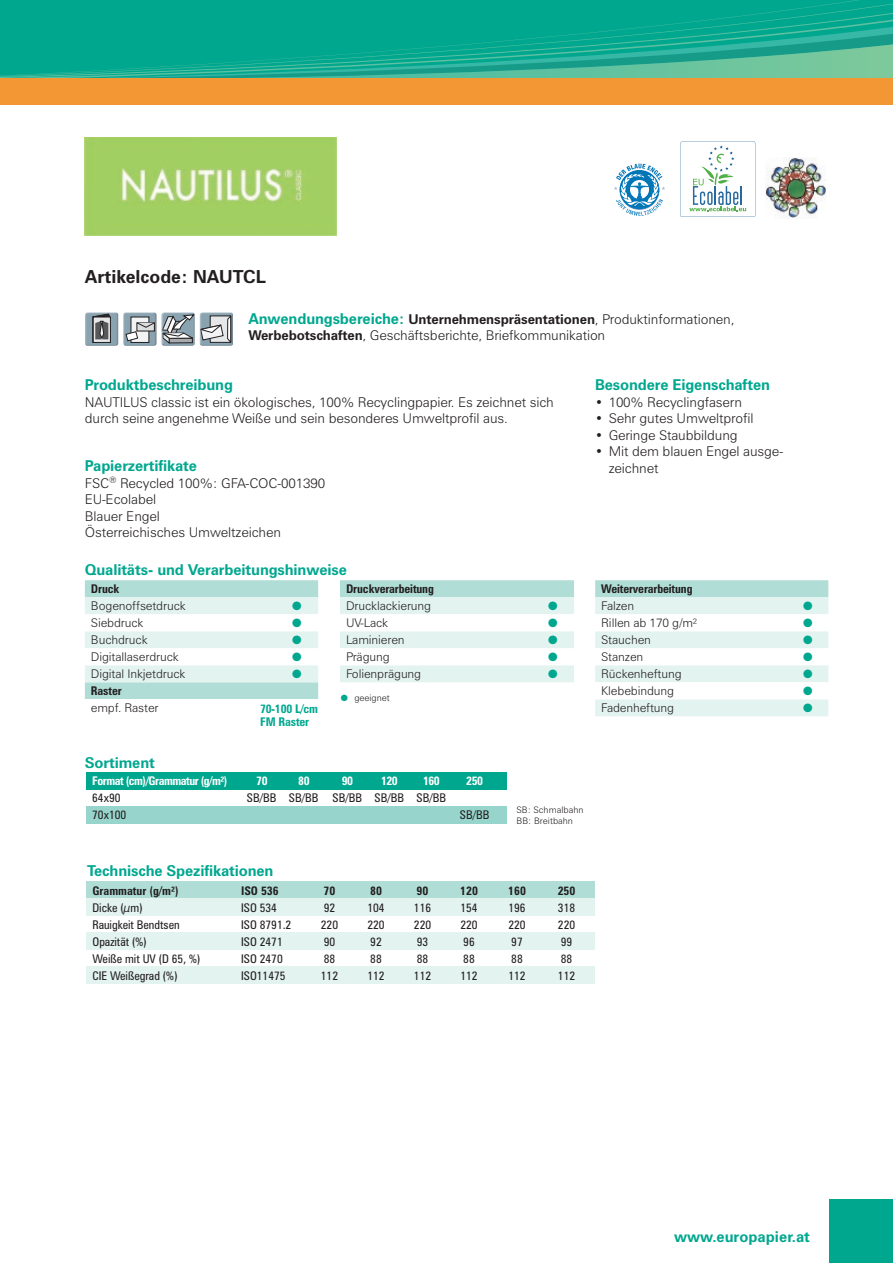
<style>
.page{position:relative;width:893px;height:1263px;background:#fff}
.page>*{position:absolute;margin:0;border:0;box-sizing:border-box;transform-origin:0 0}
.t1{font:700 18px "Zurich BT";color:#231f20}
.t2{font:700 15px "Zurich BT";letter-spacing:-.01em;color:#00a78f}
.t3{font:300 13.5px/16.5px "Zurich BT";letter-spacing:-.01em;color:#231f20}
.t4{font:condensed 12px "Zurich BT";color:#231f20}
.t5{font:300 12px "Zurich BT";letter-spacing:-.01em;color:#231f20}
.t6{font:700 condensed 12px "Zurich BT";letter-spacing:-.01em;color:#231f20}
.t7{font:700 condensed 12px "Zurich BT";letter-spacing:-.04em;color:#fff}
.t8{font:700 condensed 12px/13.5px "Zurich BT";letter-spacing:-.01em;color:#00a78f}
.t9{font:12px "Zapf Dingbats Std";color:#00a78f}
.t10{font:300 9px/10.8px "Zurich BT";color:#231f20}
.s1{font-weight:700;font-size:15px;color:#00a78f}
.s2{font-weight:700}
.s3{color:#00a78f}
</style>
<div class="page">
<div style="left:0;top:0;width:893px;height:22px;background:#00a78f"></div>
<svg style="left:0;top:22px;width:893px;height:83px;background:#19a687"></svg>
<svg style="left:0;top:32px;width:893px;height:11px;background:#08a890"></svg>
<svg style="left:0;top:43px;width:893px;height:35px;background:#27af94"></svg>
<div style="left:829px;top:1199px;width:64px;height:64px;background:#00a78f"></div>
<div style="left:0;top:78px;width:893px;height:26px;background:#f39634"></div>
<svg style="left:85px;top:580px;width:233px;height:119px"></svg>
<svg style="left:595px;top:580px;width:233px;height:136px"></svg>
<svg style="left:340px;top:580px;width:234px;height:102px"></svg>
<div style="left:86px;top:773px;width:420px;height:17px;background:#00a78f"></div>
<div style="left:86px;top:807px;width:420px;height:17px;background:#97d5cc"></div>
<div style="left:86px;top:882px;width:508px;height:17px;background:#b0ded6"></div>
<div style="left:86px;top:899px;width:508px;height:17px;background:#e3f3f0"></div>
<div style="left:86px;top:933px;width:508px;height:17px;background:#e3f3f0"></div>
<div style="left:86px;top:967px;width:508px;height:17px;background:#e3f3f0"></div>
<img style="left:85px;top:138px;width:252px;height:97px">
<svg style="left:85px;top:312px;width:34px;height:34px"></svg>
<svg style="left:123px;top:312px;width:34px;height:34px"></svg>
<svg style="left:161px;top:312px;width:34px;height:34px"></svg>
<svg style="left:199px;top:312px;width:34px;height:34px"></svg>
<svg style="left:680px;top:142px;width:75px;height:75px"></svg>
<svg style="left:614px;top:163px;width:51px;height:53px"></svg>
<img style="left:765px;top:157px;width:61px;height:61px">
<h1 class="t1" style="left:85px;top:266px;width:183px">Artikelcode: NAUTCL</h1>
<p class="t3" style="left:248px;top:311px;width:488px"><span class="s1">Anwendungsbereiche:</span> <span class="s2">Unternehmenspräsentationen</span>, Produktinformationen,<br><span class="s2">Werbebotschaften</span>, Geschäftsberichte, Briefkommunikation</p>
<p class="t2" style="left:85px;top:376px;width:150px">Produktbeschreibung</p>
<p class="t3" style="left:85px;top:394px;width:470px">NAUTILUS classic ist ein ökologisches, 100% Recyclingpapier. Es zeichnet sich durch seine angenehme Weiße und sein besonderes Umweltprofil aus.</p>
<p class="t2" style="left:85px;top:457px;width:114px">Papierzertifikate</p>
<p class="t3" style="left:85px;top:474px;width:242px">FSC<sup>®</sup> Recycled 100%: GFA-COC-001390<br>EU-Ecolabel<br>Blauer Engel<br>Österreichisches Umweltzeichen</p>
<p class="t2" style="left:85px;top:561px;width:264px">Qualitäts- und Verarbeitungshinweise</p>
<p class="t6" style="left:91px;top:582px;width:30px">Druck</p>
<p class="t5" style="left:91px;top:599px;width:96px">Bogenoffsetdruck</p>
<p class="t9" style="left:292px;top:600px;width:11px">●</p>
<p class="t5" style="left:91px;top:616px;width:54px">Siebdruck</p>
<p class="t9" style="left:292px;top:617px;width:11px">●</p>
<p class="t5" style="left:91px;top:633px;width:58px">Buchdruck</p>
<p class="t9" style="left:292px;top:634px;width:11px">●</p>
<p class="t5" style="left:91px;top:650px;width:89px">Digitallaserdruck</p>
<p class="t9" style="left:292px;top:651px;width:11px">●</p>
<p class="t5" style="left:91px;top:667px;width:96px">Digital Inkjetdruck</p>
<p class="t9" style="left:292px;top:668px;width:11px">●</p>
<p class="t6" style="left:91px;top:684px;width:32px">Raster</p>
<p class="t5" style="left:91px;top:701px;width:69px">empf. Raster</p>
<p class="t8" style="left:260px;top:701px;width:60px">70-100 L/cm<br>FM Raster</p>
<p class="t2" style="left:85px;top:753px;width:72px">Sortiment</p>
<p class="t6" style="left:346px;top:582px;width:89px">Druckverarbeitung</p>
<p class="t5" style="left:346px;top:599px;width:87px">Drucklackierung</p>
<p class="t9" style="left:548px;top:600px;width:11px">●</p>
<p class="t5" style="left:346px;top:616px;width:44px">UV-Lack</p>
<p class="t9" style="left:548px;top:617px;width:11px">●</p>
<p class="t5" style="left:346px;top:633px;width:60px">Laminieren</p>
<p class="t9" style="left:548px;top:634px;width:11px">●</p>
<p class="t5" style="left:346px;top:650px;width:45px">Prägung</p>
<p class="t9" style="left:548px;top:651px;width:11px">●</p>
<p class="t5" style="left:346px;top:667px;width:77px">Folienprägung</p>
<p class="t9" style="left:548px;top:668px;width:11px">●</p>
<p class="t10" style="left:341px;top:692px;width:51px"><span class="s3">●</span> geeignet</p>
<p class="t7" style="left:92px;top:774px;width:137px">Format (cm)/Grammatur (g/m²)</p>
<p class="t7" style="left:256px;top:774px;width:13px">70</p>
<p class="t7" style="left:298px;top:774px;width:13px">80</p>
<p class="t7" style="left:342px;top:774px;width:13px">90</p>
<p class="t7" style="left:381px;top:774px;width:18px">120</p>
<p class="t7" style="left:423px;top:774px;width:18px">160</p>
<p class="t7" style="left:466px;top:774px;width:18px">250</p>
<p class="t4" style="left:92px;top:791px;width:30px">64x90</p>
<p class="t4" style="left:247px;top:791px;width:201px">SB/BB SB/BB SB/BB SB/BB SB/BB</p>
<p class="t4" style="left:92px;top:808px;width:36px">70x100</p>
<p class="t4" style="left:460px;top:808px;width:31px">SB/BB</p>
<p class="t10" style="left:516px;top:805px;width:69px">SB: Schmalbahn<br>BB: Breitbahn</p>
<p class="t2" style="left:595px;top:376px;width:176px">Besondere Eigenschaften</p>
<p class="t3" style="left:595px;top:394px;width:148px">• 100% Recyclingfasern</p>
<p class="t3" style="left:595px;top:410px;width:160px">• Sehr gutes Umweltprofil</p>
<p class="t3" style="left:595px;top:427px;width:144px">• Geringe Staubbildung</p>
<p class="t3" style="left:609px;top:443px;width:176px;text-indent:-14px">• Mit dem blauen Engel ausge&shy;zeichnet</p>
<p class="t6" style="left:601px;top:582px;width:93px">Weiterverarbeitung</p>
<p class="t5" style="left:601px;top:599px;width:35px">Falzen</p>
<p class="t9" style="left:803px;top:600px;width:11px">●</p>
<p class="t5" style="left:601px;top:616px;width:98px">Rillen ab 170 g/m²</p>
<p class="t9" style="left:803px;top:617px;width:11px">●</p>
<p class="t5" style="left:601px;top:633px;width:51px">Stauchen</p>
<p class="t9" style="left:803px;top:634px;width:11px">●</p>
<p class="t5" style="left:601px;top:650px;width:44px">Stanzen</p>
<p class="t9" style="left:803px;top:651px;width:11px">●</p>
<p class="t5" style="left:601px;top:667px;width:82px">Rückenheftung</p>
<p class="t9" style="left:803px;top:668px;width:11px">●</p>
<p class="t5" style="left:601px;top:684px;width:75px">Klebebindung</p>
<p class="t9" style="left:803px;top:685px;width:11px">●</p>
<p class="t5" style="left:601px;top:701px;width:75px">Fadenheftung</p>
<p class="t9" style="left:803px;top:702px;width:11px">●</p>
<p class="t2" style="left:87px;top:861px;width:188px">Technische Spezifikationen</p>
<p class="t6" style="left:92px;top:883px;width:88px">Grammatur (g/m²)</p>
<p class="t6" style="left:241px;top:883px;width:39px">ISO 536</p>
<p class="t6" style="left:324px;top:883px;width:13px">70</p>
<p class="t6" style="left:370px;top:883px;width:13px">80</p>
<p class="t6" style="left:417px;top:883px;width:13px">90</p>
<p class="t6" style="left:460px;top:883px;width:19px">120</p>
<p class="t6" style="left:508px;top:883px;width:19px">160</p>
<p class="t6" style="left:558px;top:883px;width:19px">250</p>
<p class="t4" style="left:92px;top:900px;width:52px">Dicke (µm)</p>
<p class="t4" style="left:241px;top:900px;width:38px">ISO 534</p>
<p class="t4" style="left:324px;top:900px;width:13px">92</p>
<p class="t4" style="left:367px;top:900px;width:19px">104</p>
<p class="t4" style="left:414px;top:900px;width:19px">116</p>
<p class="t4" style="left:460px;top:900px;width:19px">154</p>
<p class="t4" style="left:508px;top:900px;width:19px">196</p>
<p class="t4" style="left:558px;top:900px;width:19px">318</p>
<p class="t4" style="left:92px;top:917px;width:89px">Rauigkeit Bendtsen</p>
<p class="t4" style="left:241px;top:917px;width:52px">ISO 8791.2</p>
<p class="t4" style="left:321px;top:917px;width:19px">220</p>
<p class="t4" style="left:367px;top:917px;width:19px">220</p>
<p class="t4" style="left:414px;top:917px;width:19px">220</p>
<p class="t4" style="left:460px;top:917px;width:19px">220</p>
<p class="t4" style="left:508px;top:917px;width:19px">220</p>
<p class="t4" style="left:558px;top:917px;width:19px">220</p>
<p class="t4" style="left:92px;top:934px;width:56px">Opazität (%)</p>
<p class="t4" style="left:241px;top:934px;width:43px">ISO 2471</p>
<p class="t4" style="left:324px;top:934px;width:13px">90</p>
<p class="t4" style="left:370px;top:934px;width:13px">92</p>
<p class="t4" style="left:417px;top:934px;width:13px">93</p>
<p class="t4" style="left:463px;top:934px;width:13px">96</p>
<p class="t4" style="left:511px;top:934px;width:13px">97</p>
<p class="t4" style="left:561px;top:934px;width:13px">99</p>
<p class="t4" style="left:92px;top:951px;width:109px">Weiße mit UV (D 65, %)</p>
<p class="t4" style="left:241px;top:951px;width:43px">ISO 2470</p>
<p class="t4" style="left:324px;top:951px;width:13px">88</p>
<p class="t4" style="left:370px;top:951px;width:13px">88</p>
<p class="t4" style="left:417px;top:951px;width:13px">88</p>
<p class="t4" style="left:463px;top:951px;width:13px">88</p>
<p class="t4" style="left:511px;top:951px;width:13px">88</p>
<p class="t4" style="left:561px;top:951px;width:13px">88</p>
<p class="t4" style="left:92px;top:968px;width:86px">CIE Weißegrad (%)</p>
<p class="t4" style="left:241px;top:968px;width:46px">ISO11475</p>
<p class="t4" style="left:321px;top:968px;width:19px">112</p>
<p class="t4" style="left:367px;top:968px;width:19px">112</p>
<p class="t4" style="left:414px;top:968px;width:19px">112</p>
<p class="t4" style="left:460px;top:968px;width:19px">112</p>
<p class="t4" style="left:508px;top:968px;width:19px">112</p>
<p class="t4" style="left:558px;top:968px;width:19px">112</p>
<p class="t2" style="left:674px;top:1227px;width:138px">www.europapier.at</p>
</div>
